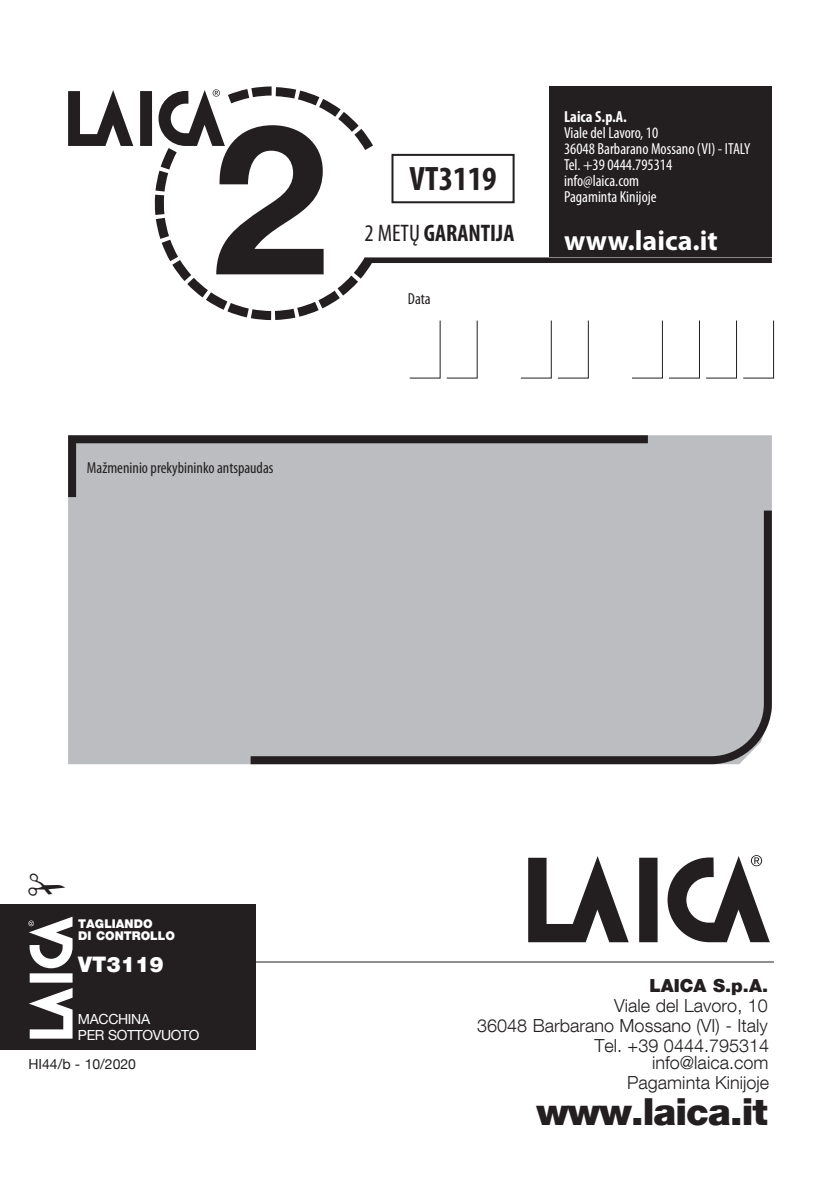
<style>
.page{position:relative;width:840px;height:1191px;background:#fff}
.page>*{position:absolute;margin:0;border:0;box-sizing:border-box;transform-origin:0 0}
.t1{font:900 37.2px "Helvetica";letter-spacing:-.025em;color:#231f20}
.modelis{font:700 condensed 34px "Myriad Pro";color:#231f20}
.pamats{font:700 28px "Myriad Pro";color:#fff}
.vaks_2{font:700 condensed 24px "Myriad Pro";color:#231f20}
.t2{font:900 21.4px "Helvetica";color:#fff}
.t3{font:300 18px/20px "Helvetica";color:#231f20;text-align:right}
.pamats-2{font:condensed 16px "Myriad Pro";color:#fff}
.pamats-3{font:condensed 16px "Myriad Pro";color:#231f20}
.pamats-4{font:700 condensed 16px "Myriad Pro";letter-spacing:.005em;color:#fff}
.t4{font:14px/16px "Helvetica Neue LT Std";letter-spacing:-.025em;color:#fff}
.t5{font:14px "Helvetica Neue";color:#231f20}
.t6{font:900 12px/12px "Helvetica";color:#fff}
.s1{font-weight:400}
.s2{font-weight:900}
</style>
<div class="page">
<hr style="left:244px;top:961px;width:529px;height:1px;background:#231f20">
<div style="left:364px;top:257px;width:407px;height:6px;background:#231f20"></div>
<svg style="left:68px;top:90px;width:65px;height:56px"></svg>
<svg style="left:140px;top:86px;width:233px;height:234px"></svg>
<div style="left:549px;top:86px;width:222px;height:171px;background:#231f20"></div>
<div style="left:0;top:904px;width:255px;height:146px;background:#231f20"></div>
<svg style="left:29px;top:988px;width:44px;height:50px"></svg>
<svg style="left:28px;top:917px;width:44px;height:65px"></svg>
<svg style="left:409px;top:320px;width:69px;height:58px"></svg>
<svg style="left:520px;top:320px;width:69px;height:58px"></svg>
<svg style="left:632px;top:320px;width:141px;height:58px"></svg>
<div style="left:68px;top:435px;width:703px;height:329px;background:#bcbdc0"></div>
<div style="left:250px;top:510px;width:521px;height:254px;background:#bcbdc0"></div>
<svg style="left:68px;top:435px;width:579px;height:62px;background:#a6a6a9"></svg>
<div style="left:391px;top:154px;width:123px;height:49px;border:2px solid #231f20"></div>
<svg style="left:528px;top:856px;width:100px;height:86px"></svg>
<div style="left:639px;top:857px;width:18px;height:85px;background:#231f20"></div>
<svg style="left:667px;top:855px;width:102px;height:87px"></svg>
<p class="pamats-3" style="left:87px;top:458px;width:188px">Mažmeninio prekybininko antspaudas</p>
<p class="modelis" style="left:409px;top:157px;width:89px">VT3119</p>
<p class="vaks_2" style="left:364px;top:218px;width:151px"><span class="s1">2 METŲ</span> GARANTIJA</p>
<p class="pamats-3" style="left:408px;top:289px;width:24px">Data</p>
<p class="pamats-4" style="left:563px;top:106px;width:64px">Laica S.p.A.</p>
<p class="pamats-2" style="left:563px;top:123px;width:96px">Viale del Lavoro, 10</p>
<p class="pamats-2" style="left:563px;top:139px;width:188px">36048 Barbarano Mossano (VI) - ITALY</p>
<p class="pamats-2" style="left:563px;top:155px;width:110px">Tel. +39 0444.795314</p>
<p class="pamats-2" style="left:563px;top:171px;width:77px">info@laica.com</p>
<p class="pamats-2" style="left:563px;top:187px;width:94px">Pagaminta Kinijoje</p>
<p class="pamats" style="left:563px;top:222px;width:155px">www.laica.it</p>
<p class="t6" style="left:78px;top:917px;width:98px">TAGLIANDO<br>DI CONTROLLO</p>
<p class="t2" style="left:78px;top:951px;width:87px">VT3119</p>
<p class="t4" style="left:78px;top:1010px;width:123px">MACCHINA<br>PER SOTTOVUOTO</p>
<p class="t5" style="left:28px;top:1055px;width:109px">HI44/b - 10/2020</p>
<p class="t3" style="left:477px;top:975px;width:293px"><span class="s2">LAICA S.p.A.<br></span>Viale del Lavoro, 10<br>36048 Barbarano Mossano (VI) - Italy<br>Tel. +39 0444.795314</p>
<p class="t3" style="left:651px;top:1052px;width:118px">info@laica.com</p>
<p class="t1" style="left:536px;top:1088px;width:233px">www.laica.it</p>
<p class="t3" style="left:627px;top:1072px;width:143px">Pagaminta Kinijoje</p>
</div>
